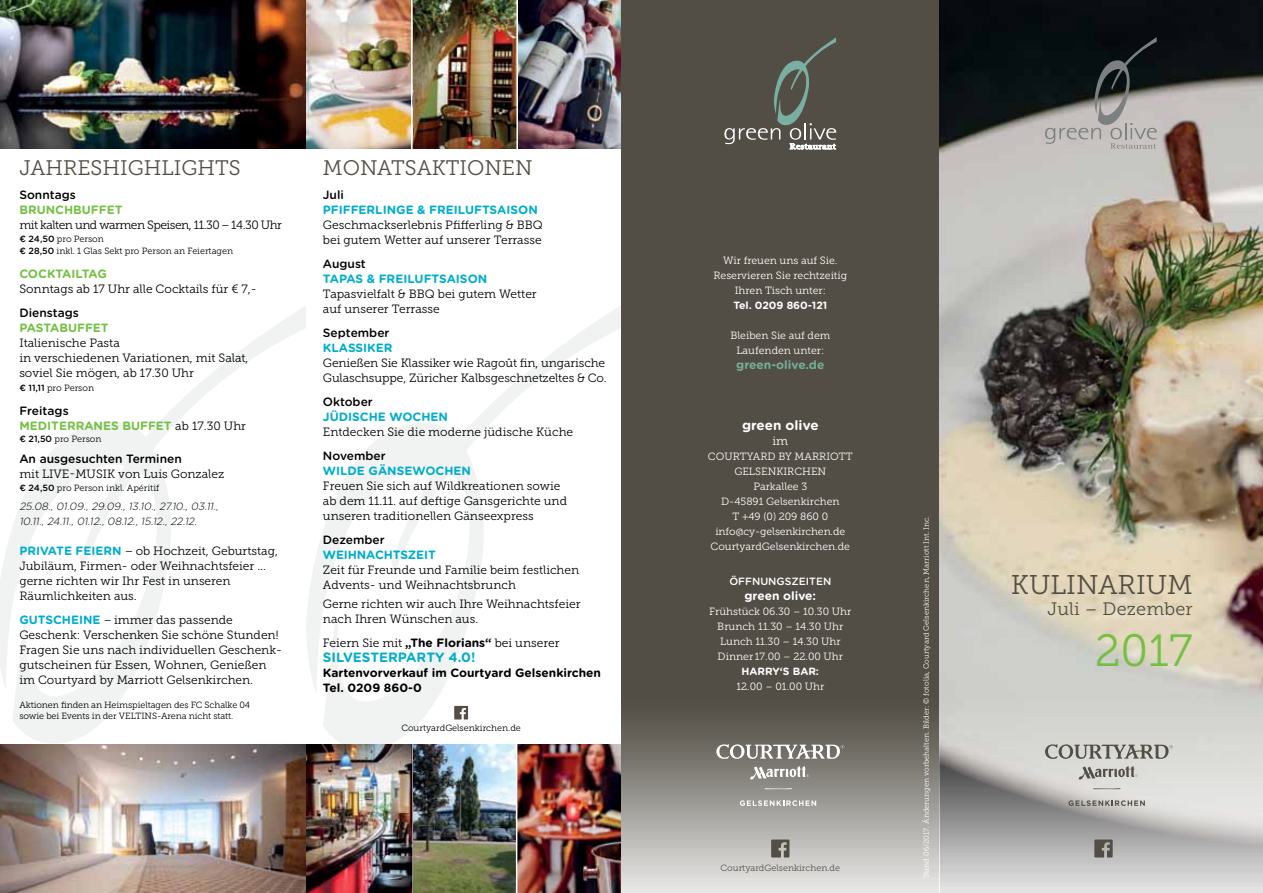
<style>
.page{position:relative;width:1263px;height:893px;background:#fff}
.page>*{position:absolute;margin:0;border:0;box-sizing:border-box;transform-origin:0 0}
.t1{font:45px "Museo Slab 300";color:#75c044}
.t2{font:27px "Museo Slab 300";color:#524e45}
.t3{font:21px "Museo Slab 300";color:#524e45}
.t4{font:18px "Museo Slab 300";letter-spacing:.01em;color:#524e45}
.t5{font:700 13.5px "Gotham Rounded";color:#00adcc}
.t6{font:700 13.5px "Gotham Rounded";color:#fff}
.t7{font:12px/15px "Museo Slab 300";color:#000}
.t8{font:700 12px "Gotham Rounded";color:#00adcc}
.t9{font:500 12px "Gotham Rounded";color:#000}
.t10{font:700 12px/15px "Gotham Rounded";color:#75c044}
.t11{font:700 12px/15px "Gotham Rounded";color:#000}
.t12{font:12px "Museo Slab 300";letter-spacing:-.04em;color:#000}
.t13{font:700 12px "Gotham Rounded";color:#76ae99}
.t14{font:700 12px "Gotham Rounded";color:#fff}
.t15{font:12px "Museo Slab 300";color:#fff}
.t16{font:10.5px/15px "Museo Slab 300";color:#fff;text-align:center}
.t17{font:italic 300 10.5px/15px "Gotham Rounded";color:#000}
.t18{font:700 10.5px "Gotham Rounded";color:#fff}
.t19{font:500 10.5px "Gotham Rounded";color:#fff}
.t20{font:9px/12px "Museo Slab 300";letter-spacing:-.01em;color:#000}
.t21{font:9px "Museo Slab 300";color:#524e45}
.t22{font:7.5px "Museo Slab 300";color:#fff}
.s1{font-family:"Gotham Rounded";font-weight:500}
.s2{font-weight:500;color:#000}
.s3{font-family:"Museo Slab 300";font-weight:400;color:#000}
.s4{font-family:"Gotham Rounded";font-weight:700;color:#00adcc}
.s5{font-family:"Gotham Rounded";font-weight:700}
</style>
<div class="page">
<div style="left:621px;top:0;width:319px;height:893px;background:#524e45"></div>
<img style="left:940px;top:0;width:323px;height:688px">
<svg style="left:0;top:306px;width:306px;height:437px"></svg>
<svg style="left:306px;top:306px;width:315px;height:438px"></svg>
<img style="left:0;top:0;width:621px;height:149px">
<img style="left:0;top:744px;width:412px;height:149px">
<img style="left:621px;top:696px;width:319px;height:197px">
<img style="left:940px;top:688px;width:323px;height:205px">
<img style="left:414px;top:744px;width:207px;height:149px">
<svg style="left:740px;top:800px;width:76px;height:6px"></svg>
<svg style="left:750px;top:766px;width:59px;height:13px"></svg>
<svg style="left:716px;top:744px;width:128px;height:15px;background:#a3a19d"></svg>
<svg style="left:765px;top:788px;width:27px;height:1px"></svg>
<svg style="left:1045px;top:37px;width:112px;height:112px;background:#5b5e5d"></svg>
<hr style="left:411px;top:0;width:1px;height:153px;background:#fff">
<svg style="left:454px;top:706px;width:14px;height:13px"></svg>
<svg style="left:724px;top:38px;width:112px;height:111px"></svg>
<svg style="left:1094px;top:839px;width:19px;height:18px"></svg>
<svg style="left:771px;top:839px;width:18px;height:18px"></svg>
<svg style="left:1068px;top:800px;width:77px;height:6px"></svg>
<svg style="left:1078px;top:766px;width:59px;height:13px"></svg>
<svg style="left:1045px;top:744px;width:128px;height:15px;background:#a7a7a1"></svg>
<svg style="left:1093px;top:788px;width:27px;height:1px"></svg>
<hr style="left:516px;top:0;width:2px;height:152px;background:#fff">
<hr style="left:516px;top:742px;width:1px;height:151px;background:#fff">
<h3 class="t3" style="left:19px;top:157px;width:28px">Jahr</h3>
<h3 class="t3" style="left:77px;top:157px;width:28px">eshighlights</h3>
<h3 class="t3" style="left:323px;top:157px;width:53px">Monatsa</h3>
<h3 class="t3" style="left:432px;top:157px;width:99px">ktionen</h3>
<p class="t9" style="left:19px;top:186px;width:58px">Sonntags</p>
<p class="t10" style="left:19px;top:201px;width:105px">BRUNCHBUFFET</p>
<p class="t12" style="left:19px;top:218px;width:264px">mit kalten und warmen Speisen, 11.30 − 14.30 Uhr</p>
<p class="t20" style="left:19px;top:233px;width:215px"><span class="s1">€ 24,50</span> pro Person<br><span class="s1">€ 28,50</span> inkl. 1 Glas Sekt pro Person an Feiertagen</p>
<p class="t10" style="left:19px;top:266px;width:89px">COCKTAILTAG</p>
<p class="t7" style="left:19px;top:282px;width:239px">Sonntags ab 17 Uhr alle Cocktails für € 7,-</p>
<p class="t9" style="left:19px;top:304px;width:61px">Dienstags</p>
<p class="t10" style="left:19px;top:320px;width:91px">PASTABUFFET</p>
<p class="t7" style="left:19px;top:336px;width:231px">Italienische Pasta<br>in verschiedenen Variationen, mit Salat, soviel Sie mögen, ab 17.30 Uhr</p>
<p class="t20" style="left:19px;top:382px;width:76px"><span class="s1">€ 11,11</span> pro Person</p>
<p class="t10" style="left:19px;top:402px;width:228px"><span class="s2">Freitags<br></span>MEDITERRANES BUFFET <span class="s3">ab 17.30 Uhr</span></p>
<p class="t20" style="left:19px;top:433px;width:84px"><span class="s1">€ 21,50</span> pro Person</p>
<p class="t9" style="left:19px;top:450px;width:164px">An ausgesuchten Terminen</p>
<p class="t7" style="left:19px;top:466px;width:206px">mit Live-Musi k von Luis Gonzalez</p>
<p class="t20" style="left:19px;top:482px;width:142px"><span class="s1">€ 24,50</span> pro Person inkl. Apéritif</p>
<p class="t17" style="left:19px;top:499px;width:203px">25.08., 01.09., 29.09., 13.10., 27.10., 03.11.,<br>10.11., 24.11., 01.12., 08.12., 15.12., 22.12.</p>
<p class="t7" style="left:19px;top:544px;width:260px"><span class="s4">PRIVATE FEIERN</span> − ob Hochzeit, Geburtstag, Jubiläum, Firmen- oder Weihnachtsfeier … gerne richten wir Ihr Fest in unseren Räumlichkeiten aus.</p>
<p class="t7" style="left:19px;top:613px;width:264px"><span class="s4">GUTSCHEINE</span> − immer das passende Geschenk: Verschenken Sie schöne Stunden!<br>Fragen Sie uns nach individuellen Geschenk&shy;gutscheinen für Essen, Wohnen, Genießen im Courtyard by Marriott Gelsenkirchen.</p>
<p class="t20" style="left:19px;top:700px;width:232px;line-height:10.5px">Aktionen finden an Heimspieltagen des FC Schalke 04 sowie bei Events in der VELTINS-Arena nicht statt.</p>
<p class="t9" style="left:323px;top:186px;width:23px">Juli</p>
<p class="t8" style="left:323px;top:201px;width:216px">PFIFFERLINGE &amp; FREILUFTSAISON</p>
<p class="t7" style="left:323px;top:217px;width:221px">Geschmackserlebnis Pfifferling &amp; BBQ bei gutem Wetter auf unserer Terrasse</p>
<p class="t9" style="left:323px;top:255px;width:44px">August</p>
<p class="t8" style="left:323px;top:270px;width:166px">TAPAS &amp; FREILUFTSAISON</p>
<p class="t7" style="left:323px;top:286px;width:215px">Tapasvielfalt &amp; BBQ bei gutem Wetter auf unserer Terrasse</p>
<p class="t9" style="left:323px;top:324px;width:68px">September</p>
<p class="t8" style="left:323px;top:339px;width:71px">KLASSIKER</p>
<p class="t7" style="left:323px;top:355px;width:285px">Genießen Sie Klassiker wie Ragoût fin, ungarische<br>Gulaschsuppe, Züricher Kalbsgeschnetzeltes &amp; Co.</p>
<p class="t9" style="left:323px;top:393px;width:51px">Oktober</p>
<p class="t8" style="left:323px;top:408px;width:127px">JÜDISCHE WOCHEN</p>
<p class="t7" style="left:323px;top:424px;width:252px">Entdecken Sie die moderne jüdische Küche</p>
<p class="t9" style="left:323px;top:447px;width:64px">November</p>
<p class="t8" style="left:323px;top:462px;width:150px">WILDE GÄNSEWOCHEN</p>
<p class="t7" style="left:323px;top:478px;width:246px">Freuen Sie sich auf Wildkreationen sowie ab dem 11.11. auf deftige Gansgerichte und unseren traditionellen Gänseexpress</p>
<p class="t9" style="left:323px;top:531px;width:63px">Dezember</p>
<p class="t8" style="left:323px;top:546px;width:114px">WEIHNACHTSZEIT</p>
<p class="t7" style="left:323px;top:562px;width:258px">Zeit für Freunde und Familie beim festlichen<br>Advents- und Weihnachtsbrunch</p>
<p class="t7" style="left:323px;top:597px;width:259px">Gerne richten wir auch Ihre Weihnachtsfeier nach Ihren Wünschen aus.</p>
<p class="t7" style="left:323px;top:636px;width:238px">Feiern Sie mit <span class="s5">„THE FLORIANS“</span> bei unserer</p>
<p class="t5" style="left:323px;top:647px;width:154px">SILVESTERPARTY 4.0!</p>
<p class="t11" style="left:323px;top:665px;width:280px">KARTENVORVERKAUF IM COURTYARD GELSENKIRCHEN<br>TEL. 0209 860-0</p>
<p class="t20" style="left:401px;top:722px;width:121px">CourtyardGelsenkirchen.de</p>
<p class="t16" style="left:713px;top:253px;width:135px">Wir freuen uns auf Sie.<br>Reservieren Sie rechtzeitig<br>Ihren Tisch unter:</p>
<p class="t18" style="left:733px;top:298px;width:95px">TEL. 0209 860-121</p>
<p class="t16" style="left:730px;top:328px;width:101px">Bleiben Sie auf dem<br>Laufenden unter:</p>
<p class="t13" style="left:736px;top:356px;width:90px">GREEN-OLIVE.DE</p>
<p class="t6" style="left:742px;top:415px;width:78px">GREEN OLIVE</p>
<p class="t15" style="left:772px;top:434px;width:17px">im</p>
<p class="t16" style="left:708px;top:449px;width:25px">Court</p>
<p class="t16" style="left:747px;top:449px;width:66px">yar d by Marri</p>
<p class="t16" style="left:830px;top:449px;width:17px">ott</p>
<p class="t16" style="left:734px;top:464px;width:57px">Gelsenkirch</p>
<p class="t16" style="left:811px;top:464px;width:15px">en</p>
<p class="t16" style="left:711px;top:479px;width:141px">Parkallee 3<br>D-45891 Gelsenkirchen<br>T +49 (0) 209 860 0 info@cy-gelsenkirchen.de<br>CourtyardGelsenkirchen.de</p>
<p class="t19" style="left:729px;top:573px;width:103px">Öffnungszeiten</p>
<p class="t14" style="left:744px;top:586px;width:73px">GREEN OLIVE:</p>
<p class="t16" style="left:709px;top:603px;width:144px">Frühstück 06.30 – 10.30 Uhr<br>Brunch 11.30 – 14.30 Uhr<br>Lunch 11.30 – 14.30 Uhr<br>Dinner 17.00 – 22.00 Uhr</p>
<p class="t18" style="left:742px;top:663px;width:79px">HARRY‘S BAR:</p>
<p class="t16" style="left:736px;top:678px;width:89px">12.00 – 01.00 Uhr</p>
<p class="t21" style="left:720px;top:863px;width:121px">CourtyardGelsenkirchen.de</p>
<p class="t22" style="left:922px;top:878px;width:364px;rotate:-90deg">Stand 06/2017. Änderungen vorbehalten. Bilder: © fotolia, Courtyard Gelsenkirchen, Marriott Int. Inc.</p>
<h2 class="t2" style="left:1011px;top:570px;width:19px">Kulinarium</h2>
<h3 class="t4" style="left:1048px;top:599px;width:147px">Juli – Dezember</h3>
<h1 class="t1" style="left:1095px;top:626px;width:100px">2017</h1>
</div>
